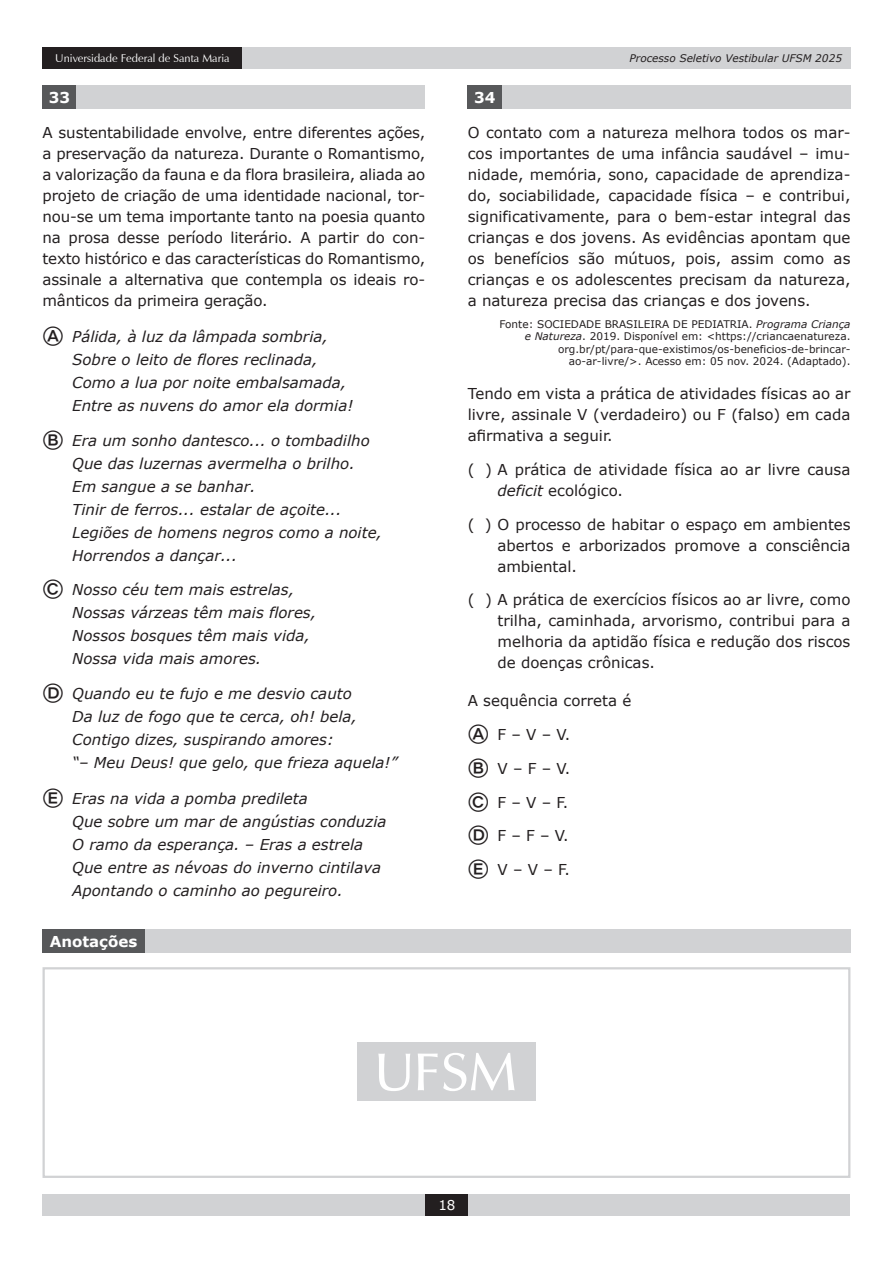
<style>
.page{position:relative;width:893px;height:1263px;background:#fff}
.page>*{position:absolute;margin:0;border:0;box-sizing:border-box;transform-origin:0 0}
.t1{font:15px/21px "Verdana";color:#231f20;text-align:justify}
.t2{font:italic 15px/23px "Verdana";color:#231f20}
.t3{font:700 15px "Verdana";color:#fff}
.t4{font:13.5px "Verdana";color:#fff}
.t5{font:11.25px "Zapf Humanist 601 BT";color:#fff}
.t6{font:10.5px/12.6px "Verdana";color:#231f20;text-align:right}
.t7{font:italic 10.5px "Verdana";color:#231f20}
.s1{font-family:"Bundesbahn Pi Three";font-style:normal;font-size:22.5px}
.s2{font-style:italic}
.s3{font-family:"Bundesbahn Pi Three";font-size:22.5px}
</style>
<div class="page">
<div style="left:234px;top:47px;width:616px;height:22px;background:#d1d2d4"></div>
<div style="left:43px;top:1194px;width:807px;height:22px;background:#d1d2d4"></div>
<div style="left:425px;top:1194px;width:43px;height:22px;background:#231f20"></div>
<div style="left:43px;top:47px;width:199px;height:22px;background:#231f20"></div>
<div style="left:43px;top:85px;width:34px;height:24px;background:#57585a"></div>
<div style="left:77px;top:85px;width:348px;height:24px;background:#d1d2d4"></div>
<div style="left:468px;top:85px;width:34px;height:24px;background:#57585a"></div>
<div style="left:502px;top:85px;width:348px;height:24px;background:#d1d2d4"></div>
<div style="left:357px;top:1042px;width:179px;height:59px;background:#d1d2d4"></div>
<svg style="left:378px;top:1053px;width:137px;height:38px"></svg>
<div style="left:43px;top:967px;width:807px;height:211px;border:2px solid #d1d2d4"></div>
<div style="left:43px;top:929px;width:102px;height:24px;background:#57585a"></div>
<div style="left:145px;top:929px;width:705px;height:24px;background:#d1d2d4"></div>
<p class="t5" style="left:55px;top:51px;width:176px">Universidade Federal de Santa Maria</p>
<p class="t7" style="left:630px;top:51px;width:214px">Processo Seletivo Vestibular UFSM 2025</p>
<p class="t3" style="left:49px;top:87px;width:23px">33</p>
<p class="t1" style="left:43px;top:122px;width:384px">A sustentabilidade envolve, entre diferentes ações, a preservação da natureza. Durante o Romantismo, a valorização da fauna e da flora brasileira, aliada ao projeto de criação de uma identidade nacional, tor&shy;nou-se um tema importante tanto na poesia quanto na prosa desse período literário. A partir do con&shy;texto histórico e das características do Romantismo, assinale a alternativa que contempla os ideais ro&shy;mânticos da primeira geração.</p>
<p class="t2" style="left:72px;top:325px;width:282px;text-indent:-30px"><span class="s1">A</span> Pálida, à luz da lâmpada sombria, Sobre o leito de flores reclinada, Como a lua por noite embalsamada, Entre as nuvens do amor ela dormia!</p>
<p class="t2" style="left:72px;top:429px;width:311px;text-indent:-30px"><span class="s1">B</span> Era um sonho dantesco... o tombadilho<br>Que das luzernas avermelha o brilho.<br>Em sangue a se banhar.<br>Tinir de ferros... estalar de açoite...<br>Legiões de homens negros como a noite,<br>Horrendos a dançar...</p>
<p class="t2" style="left:72px;top:578px;width:245px;text-indent:-30px"><span class="s1">C</span> Nosso céu tem mais estrelas,<br>Nossas várzeas têm mais flores,<br>Nossos bosques têm mais vida,<br>Nossa vida mais amores.</p>
<p class="t2" style="left:72px;top:682px;width:326px;text-indent:-30px"><span class="s1">D</span> Quando eu te fujo e me desvio cauto<br>Da luz de fogo que te cerca, oh! bela, Contigo dizes, suspirando amores:<br>“– Meu Deus! que gelo, que frieza aquela!”</p>
<p class="t2" style="left:72px;top:787px;width:316px;text-indent:-30px"><span class="s1">E</span> Eras na vida a pomba predileta<br>Que sobre um mar de angústias conduzia O ramo da esperança. – Eras a estrela Que entre as névoas do inverno cintilava Apontando o caminho ao pegureiro.</p>
<p class="t3" style="left:474px;top:87px;width:23px">34</p>
<p class="t1" style="left:468px;top:122px;width:384px">O contato com a natureza melhora todos os mar&shy;cos importantes de uma infância saudável – imu&shy;nidade, memória, sono, capacidade de aprendiza&shy;do, sociabilidade, capacidade física – e contribui, significativamente, para o bem-estar integral das crianças e dos jovens. As evidências apontam que os benefícios são mútuos, pois, assim como as crianças e os adolescentes precisam da natureza, a natureza precisa das crianças e dos jovens.</p>
<p class="t6" style="left:499px;top:317px;width:352px">Fonte: SOCIEDADE BRASILEIRA DE PEDIATRIA. <span class="s2">Programa Criança e Natureza</span>. 2019. Disponível em: &lt;https://criancaenatureza. org.br/pt/para-que-existimos/os-beneficios-de-brincar&shy;ao-ar-livre/&gt;. Acesso em: 05 nov. 2024. (Adaptado).</p>
<p class="t1" style="left:468px;top:383px;width:384px">Tendo em vista a prática de atividades físicas ao ar livre, assinale V (verdadeiro) ou F (falso) em cada afirmativa a seguir.</p>
<p class="t1" style="left:497px;top:459px;width:354px;text-indent:-30px">( ) A prática de atividade física ao ar livre causa <span class="s2">deficit</span> ecológico.</p>
<p class="t1" style="left:497px;top:513px;width:354px;text-indent:-30px">( ) O processo de habitar o espaço em ambientes abertos e arborizados promove a consciência ambiental.</p>
<p class="t1" style="left:497px;top:589px;width:354px;text-indent:-30px">( ) A prática de exercícios físicos ao ar livre, como trilha, caminhada, arvorismo, contribui para a melhoria da aptidão física e redução dos riscos de doenças crônicas.</p>
<p class="t1" style="left:468px;top:690px;width:165px">A sequência correta é</p>
<p class="t1" style="left:468px;top:724px;width:104px"><span class="s3">A</span> F – V – V.</p>
<p class="t1" style="left:468px;top:758px;width:104px"><span class="s3">B</span> V – F – V.</p>
<p class="t1" style="left:468px;top:791px;width:102px"><span class="s3">C</span> F – V – F.</p>
<p class="t1" style="left:468px;top:825px;width:102px"><span class="s3">D</span> F – F – V.</p>
<p class="t1" style="left:468px;top:859px;width:104px"><span class="s3">E</span> V – V – F.</p>
<p class="t3" style="left:50px;top:931px;width:89px">Anotações</p>
<p class="t4" style="left:438px;top:1196px;width:19px">18</p>
</div>
